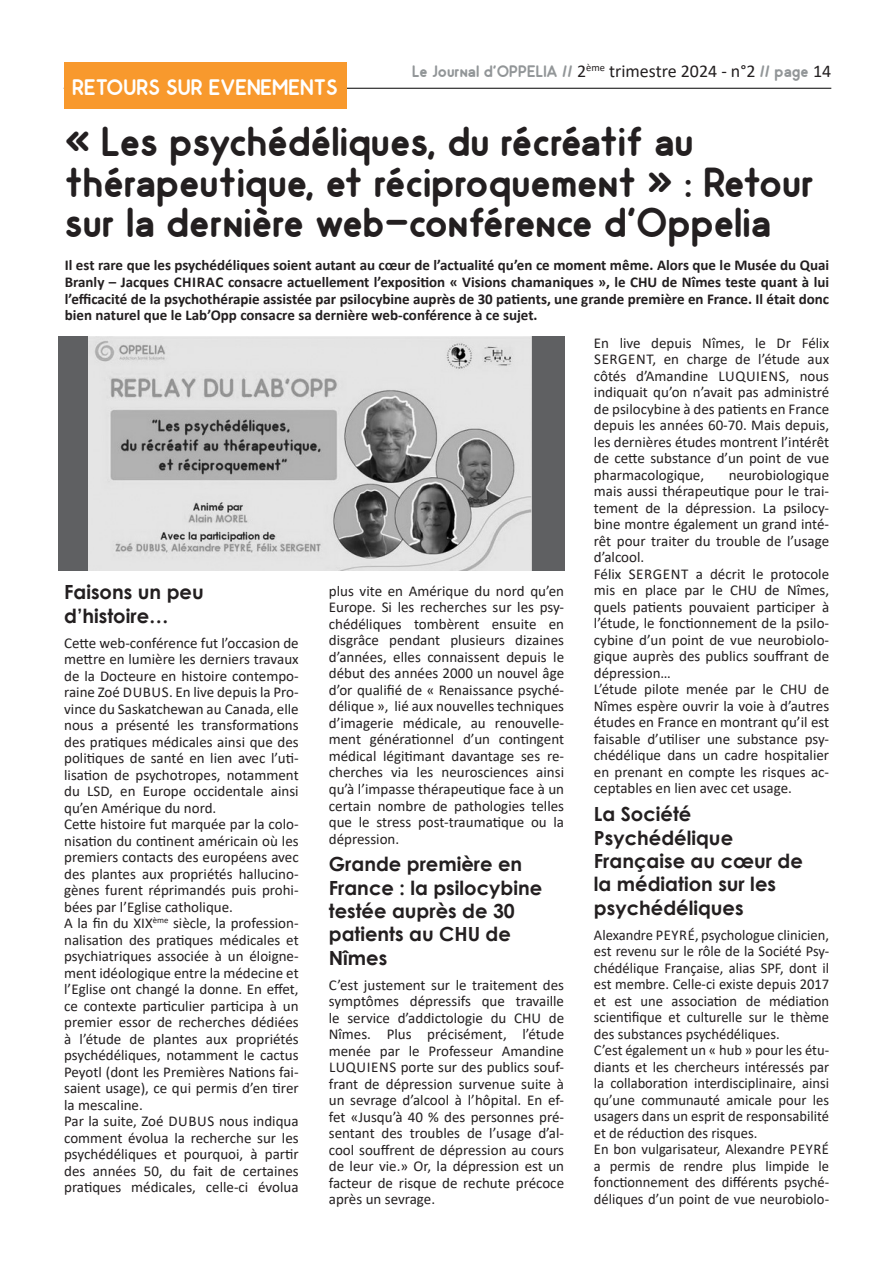
<style>
.page{position:relative;width:893px;height:1263px;background:#fff}
.page>*{position:absolute;margin:0;border:0;box-sizing:border-box;transform-origin:0 0}
.Gros_titre{font:700 42px/40.5px "Odin";color:#231f20}
.Texte_encadré{font:700 22.5px "Odin";color:#fff}
.Texte_gras_centré{font:700 19.5px/23.4px "Century Gothic";color:#231f20}
.t1{font:700 16.65px "Odin";color:#929698}
.Texte_base{font:15px/16.5px "Calibri";color:#231f20;text-align:justify}
.Texte_base-2{font:700 15px/16.5px "Calibri";color:#231f20;text-align:justify}
.s1{font-family:"Calibri";font-weight:400;font-size:18px;color:#231f20}
</style>
<div class="page">
<hr style="left:64px;top:88px;width:767px;height:1px;background:#000">
<div style="left:64px;top:63px;width:282px;height:46px;background:#f8992d"></div>
<div style="left:58px;top:337px;width:506px;height:234px;background:#5f6062"></div>
<img style="left:89px;top:337px;width:442px;height:234px">
<p class="t1" style="left:412px;top:62px;width:421px">Le Journal d'OPPELIA // <span class="s1">2</span><sup>ème</sup> <span class="s1">trimestre 2024 - n°2</span> // page <span class="s1">14</span></p>
<p class="Texte_encadré" style="left:72px;top:74px;width:267px">RETOURS SUR EVENEMENTS</p>
<p class="Gros_titre" style="left:65px;top:122px;width:751px">« Les psychédéliques, du récréatif au thérapeutique, et réciproquement » : Retour sur la dernière web-conférence d'Oppelia</p>
<p class="Texte_base-2" style="left:65px;top:257px;width:766px">Il est rare que les psychédéliques soient autant au cœur de l’actualité qu’en ce moment même. Alors que le Musée du Quai Branly – Jacques CHIRAC consacre actuellement l’exposition « Visions chamaniques », le CHU de Nîmes teste quant à lui l’efficacité de la psychothérapie assistée par psilocybine auprès de 30 patients, une grande première en France. Il était donc bien naturel que le Lab’Opp consacre sa dernière web-conférence à ce sujet.</p>
<p class="Texte_gras_centré" style="left:64px;top:580px;width:141px">Faisons un peu d’histoire…</p>
<p class="Texte_base" style="left:64px;top:634px;width:236px">Cette web-conférence fut l’occasion de mettre en lumière les derniers travaux de la Docteure en histoire contempo&shy;raine Zoé DUBUS. En live depuis la Pro&shy;vince du Saskatchewan au Canada, elle nous a présenté les transformations des pratiques médicales ainsi que des politiques de santé en lien avec l’uti&shy;lisation de psychotropes, notamment du LSD, en Europe occidentale ainsi qu’en Amérique du nord.</p>
<p class="Texte_base" style="left:64px;top:816px;width:236px">Cette histoire fut marquée par la colo&shy;nisation du continent américain où les premiers contacts des européens avec des plantes aux propriétés hallucino&shy;gènes furent réprimandés puis prohi&shy;bées par l’Eglise catholique.</p>
<p class="Texte_base" style="left:64px;top:915px;width:236px">A la fin du XIX<sup>ème</sup> siècle, la profession&shy;nalisation des pratiques médicales et psychiatriques associée à un éloigne&shy;ment idéologique entre la médecine et l’Eglise ont changé la donne. En effet, ce contexte particulier participa à un premier essor de recherches dédiées à l’étude de plantes aux propriétés psychédéliques, notamment le cactus Peyotl (dont les Premières Nations fai&shy;saient usage), ce qui permis d’en tirer la mescaline.</p>
<p class="Texte_base" style="left:64px;top:1113px;width:236px">Par la suite, Zoé DUBUS nous indiqua comment évolua la recherche sur les psychédéliques et pourquoi, à partir des années 50, du fait de certaines pratiques médicales, celle-ci évolua</p>
<p class="Texte_base" style="left:329px;top:582px;width:237px">plus vite en Amérique du nord qu’en Europe. Si les recherches sur les psy&shy;chédéliques tombèrent ensuite en disgrâce pendant plusieurs dizaines d’années, elles connaissent depuis le début des années 2000 un nouvel âge d’or qualifié de « Renaissance psyché&shy;délique », lié aux nouvelles techniques d’imagerie médicale, au renouvelle&shy;ment générationnel d’un contingent médical légitimant davantage ses re&shy;cherches via les neurosciences ainsi qu’à l’impasse thérapeutique face à un certain nombre de pathologies telles que le stress post-traumatique ou la dépression.</p>
<p class="Texte_gras_centré" style="left:329px;top:851px;width:215px">Grande première en<br>France : la psilocybine testée auprès de 30 patients au CHU de<br>Nîmes</p>
<p class="Texte_base" style="left:329px;top:976px;width:237px">C’est justement sur le traitement des symptômes dépressifs que travaille le service d’addictologie du CHU de Nîmes. Plus précisément, l’étude menée par le Professeur Amandine LUQUIENS porte sur des publics souf&shy;frant de dépression survenue suite à un sevrage d’alcool à l’hôpital. En ef&shy;fet «Jusqu’à 40 % des personnes pré&shy;sentant des troubles de l’usage d’al&shy;cool souffrent de dépression au cours de leur vie.» Or, la dépression est un facteur de risque de rechute précoce après un sevrage.</p>
<p class="Texte_base" style="left:594px;top:334px;width:237px">En live depuis Nîmes, le Dr Félix SERGENT, en charge de l’étude aux côtés d’Amandine LUQUIENS, nous indiquait qu’on n’avait pas administré de psilocybine à des patients en France depuis les années 60-70. Mais depuis, les dernières études montrent l’intérêt de cette substance d’un point de vue pharmacologique,</p>
<p class="Texte_base" style="left:594px;top:466px;width:237px;text-indent:135px">neurobiologique mais aussi thérapeutique pour le trai&shy;tement de la dépression. La psilocy&shy;bine montre également un grand inté&shy;rêt pour traiter du trouble de l’usage d’alcool.</p>
<p class="Texte_base" style="left:594px;top:565px;width:237px">Félix SERGENT a décrit le protocole mis en place par le CHU de Nîmes, quels patients pouvaient participer à l’étude, le fonctionnement de la psilo&shy;cybine d’un point de vue neurobiolo&shy;gique auprès des publics souffrant de dépression…</p>
<p class="Texte_base" style="left:594px;top:681px;width:237px">L’étude pilote menée par le CHU de Nîmes espère ouvrir la voie à d’autres études en France en montrant qu’il est faisable d’utiliser une substance psy&shy;chédélique dans un cadre hospitalier en prenant en compte les risques ac&shy;ceptables en lien avec cet usage.</p>
<p class="Texte_gras_centré" style="left:594px;top:801px;width:211px">La Société<br>Psychédélique<br>Française au cœur de la médiation sur les psychédéliques</p>
<p class="Texte_base" style="left:594px;top:926px;width:237px">Alexandre PEYRÉ, psychologue clinicien, est revenu sur le rôle de la Société Psy&shy;chédélique Française, alias SPF, dont il est membre. Celle-ci existe depuis 2017 et est une association de médiation scientifique et culturelle sur le thème des substances psychédéliques.</p>
<p class="Texte_base" style="left:594px;top:1042px;width:237px">C’est également un « hub » pour les étu&shy;diants et les chercheurs intéressés par la collaboration interdisciplinaire, ainsi qu’une communauté amicale pour les usagers dans un esprit de responsabilité et de réduction des risques.</p>
<p class="Texte_base" style="left:594px;top:1141px;width:237px">En bon vulgarisateur, Alexandre PEYRÉ a permis de rendre plus limpide le fonctionnement des différents psyché&shy;déliques d’un point de vue neurobiolo-</p>
</div>
